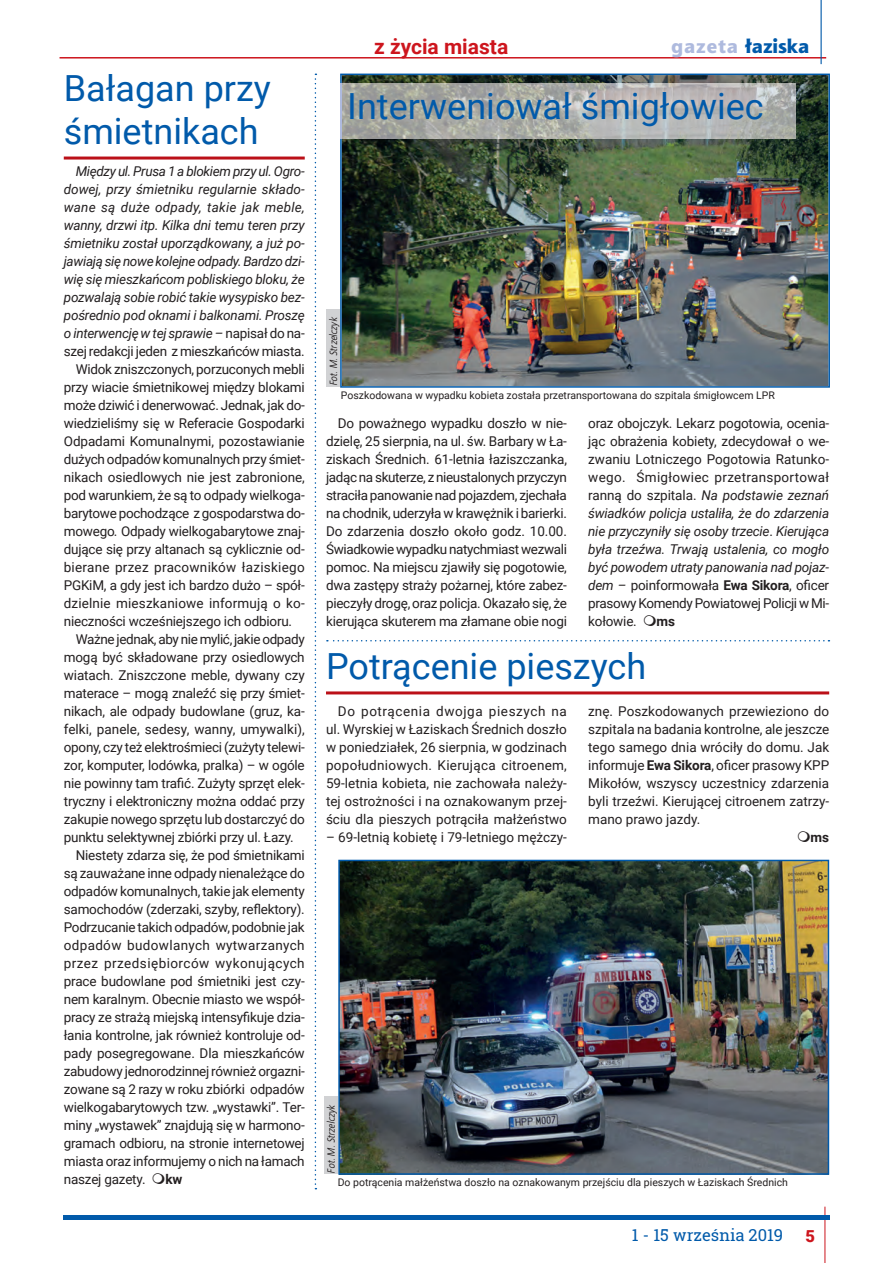
<style>
.page{position:relative;width:893px;height:1263px;background:#fff}
.page>*{position:absolute;margin:0;border:0;box-sizing:border-box;transform-origin:0 0}
.t1{font:36px/43.2px "Roboto";color:#015aaa}
.t2{font:700 21px "Roboto";color:#cd151d}
.t3{font:19.5px "Aerton EFN Black";color:#015aaa}
.t4{font:16.5px "Roboto Slab";color:#015aaa}
.t5{font:900 16.5px "Roboto";color:#cd151d}
.t6{font:13.5px/18px "Roboto";letter-spacing:-.015em;color:#231f20;text-align:justify}
.t7{font:italic 13.5px "Roboto";letter-spacing:-.015em;color:#231f20}
.t8{font:13.5px "Roboto";letter-spacing:.005em;color:#231f20}
.t9{font:13.5px "Roboto";letter-spacing:.02em;color:#231f20}
.t10{font:13.5px "Roboto";letter-spacing:.01em;color:#231f20}
.t11{font:13.5px "Roboto";letter-spacing:.035em;color:#231f20}
.t12{font:italic 13.5px "Roboto";letter-spacing:.015em;color:#231f20}
.t13{font:13.5px "Roboto";letter-spacing:.025em;color:#231f20}
.t14{font:700 13.5px "Roboto";color:#231f20}
.t15{font:10.5px "Roboto";color:#231f20}
.t16{font:italic 10.5px "Bureau EFN";color:#231f20}
.s1{font-style:normal}
.s2{font-style:italic}
.s3{color:#aebade}
.s4{font-weight:700}
</style>
<div class="page">
<hr style="left:60px;top:57px;width:766px;height:2px;background:#cd151d">
<hr style="left:825px;top:1206px;width:1px;height:57px;background:#cd151d">
<hr style="left:820px;top:0;width:2px;height:64px;background:#015aaa">
<hr style="left:64px;top:1215px;width:766px;height:4px;background:#015aaa">
<div style="left:326px;top:309px;width:14px;height:77px;background:#d1d2d4"></div>
<div style="left:324px;top:1096px;width:14px;height:78px;background:#d1d2d4"></div>
<svg style="left:327px;top:640px;width:502px;height:1px"></svg>
<img style="left:340px;top:74px;width:490px;height:314px">
<svg style="left:315px;top:74px;width:1px;height:1115px"></svg>
<img style="left:340px;top:862px;width:487px;height:311px">
<div style="left:338px;top:860px;width:491px;height:315px;border:1px solid #015aaa"></div>
<hr style="left:326px;top:691px;width:503px;height:3px;background:#bb1018">
<hr style="left:64px;top:157px;width:241px;height:3px;background:#bb1018">
<img style="left:342px;top:83px;width:453px;height:55px">
<hr style="left:340px;top:83px;width:2px;height:55px;background:#aebade">
<h1 class="t1" style="left:64px;top:67px;width:209px">Bałagan przy śmietnikach</h1>
<p class="t7" style="left:76px;top:164px;width:231px">Między ul. Prusa 1 a blokiem przy ul. Ogro-</p>
<p class="t7" style="left:64px;top:182px;width:242px">dowej, przy śmietniku regularnie składo-</p>
<p class="t12" style="left:64px;top:200px;width:242px">wane są duże odpady, takie jak meble,</p>
<p class="t7" style="left:64px;top:218px;width:242px">wanny, drzwi itp. Kilka dni temu teren przy</p>
<p class="t7" style="left:64px;top:235px;width:242px">śmietniku został uporządkowany, a już po-</p>
<p class="t7" style="left:64px;top:253px;width:242px">jawiają się nowe kolejne odpady. Bardzo dzi-</p>
<p class="t7" style="left:64px;top:271px;width:242px">wię się mieszkańcom pobliskiego bloku, że</p>
<p class="t7" style="left:64px;top:289px;width:242px">pozwalają sobie robić takie wysypisko bez-</p>
<p class="t7" style="left:64px;top:307px;width:242px">pośrednio pod oknami i balkonami. Proszę</p>
<p class="t7" style="left:64px;top:325px;width:242px">o interwencję w tej sprawie – <span class="s1">napisał do na-</span></p>
<p class="t6" style="left:64px;top:342px;width:242px">szej redakcji jeden z mieszkańców miasta.</p>
<p class="t6" style="left:76px;top:360px;width:231px">Widok zniszczonych, porzuconych mebli</p>
<p class="t6" style="left:64px;top:378px;width:242px">przy wiacie śmietnikowej między blokami</p>
<p class="t6" style="left:64px;top:396px;width:242px">może dziwić i denerwować. Jednak, jak do-</p>
<p class="t6" style="left:64px;top:414px;width:242px">wiedzieliśmy się w Referacie Gospodarki</p>
<p class="t6" style="left:64px;top:432px;width:242px">Odpadami Komunalnymi, pozostawianie</p>
<p class="t6" style="left:64px;top:450px;width:242px">dużych odpadów komunalnych przy śmiet-</p>
<p class="t6" style="left:64px;top:468px;width:243px">nikach osiedlowych nie jest zabronione,</p>
<p class="t6" style="left:64px;top:486px;width:242px">pod warunkiem, że są to odpady wielkoga-</p>
<p class="t6" style="left:64px;top:504px;width:242px">barytowe pochodzące z gospodarstwa do-</p>
<p class="t6" style="left:64px;top:522px;width:242px">mowego<span class="s2">.</span> Odpady wielkogabarytowe znaj-</p>
<p class="t6" style="left:64px;top:540px;width:242px">dujące się przy altanach są cyklicznie od-</p>
<p class="t9" style="left:64px;top:560px;width:242px">bierane przez pracowników łaziskiego</p>
<p class="t6" style="left:64px;top:576px;width:242px">PGKiM, a gdy jest ich bardzo dużo – spół-</p>
<p class="t10" style="left:64px;top:595px;width:242px">dzielnie mieszkaniowe informują o ko-</p>
<p class="t6" style="left:64px;top:612px;width:230px">nieczności wcześniejszego ich odbioru.</p>
<p class="t6" style="left:76px;top:630px;width:231px">Ważne jednak, aby nie mylić, jakie odpady</p>
<p class="t6" style="left:64px;top:648px;width:242px">mogą być składowane przy osiedlowych</p>
<p class="t6" style="left:64px;top:666px;width:242px">wiatach. Zniszczone meble, dywany czy</p>
<p class="t6" style="left:64px;top:684px;width:242px">materace – mogą znaleźć się przy śmiet-</p>
<p class="t6" style="left:64px;top:702px;width:242px">nikach, ale odpady budowlane (gruz, ka-</p>
<p class="t8" style="left:64px;top:721px;width:242px">felki, panele, sedesy, wanny, umywalki),</p>
<p class="t6" style="left:64px;top:738px;width:242px">opony, czy też elektrośmieci (zużyty telewi-</p>
<p class="t6" style="left:64px;top:756px;width:242px">zor, komputer, lodówka, pralka) – w ogóle</p>
<p class="t6" style="left:64px;top:774px;width:242px">nie powinny tam trafić. Zużyty sprzęt elek-</p>
<p class="t6" style="left:64px;top:792px;width:242px">tryczny i elektroniczny można oddać przy</p>
<p class="t6" style="left:64px;top:810px;width:242px">zakupie nowego sprzętu lub dostarczyć do</p>
<p class="t6" style="left:64px;top:828px;width:231px">punktu selektywnej zbiórki przy ul. Łazy.</p>
<p class="t6" style="left:76px;top:846px;width:231px">Niestety zdarza się, że pod śmietnikami</p>
<p class="t6" style="left:64px;top:864px;width:242px">są zauważane inne odpady nienależące do</p>
<p class="t6" style="left:64px;top:882px;width:242px">odpadów komunalnych, takie jak elementy</p>
<p class="t6" style="left:64px;top:900px;width:242px">samochodów (zderzaki, szyby, reflektory).</p>
<p class="t6" style="left:64px;top:918px;width:242px">Podrzucanie takich odpadów, podobnie jak</p>
<p class="t13" style="left:64px;top:937px;width:242px">odpadów budowlanych wytwarzanych</p>
<p class="t11" style="left:64px;top:955px;width:242px">przez przedsiębiorców wykonujących</p>
<p class="t6" style="left:64px;top:972px;width:242px">prace budowlane pod śmietniki jest czy-</p>
<p class="t6" style="left:64px;top:990px;width:242px">nem karalnym. Obecnie miasto we współ-</p>
<p class="t6" style="left:64px;top:1008px;width:242px">pracy ze strażą miejską intensyfikuje dzia-</p>
<p class="t6" style="left:64px;top:1026px;width:242px">łania kontrolne, jak również kontroluje od-</p>
<p class="t6" style="left:64px;top:1044px;width:242px">pady posegregowane. Dla mieszkańców</p>
<p class="t6" style="left:64px;top:1062px;width:242px">zabudowy jednorodzinnej również orgazni-</p>
<p class="t6" style="left:64px;top:1080px;width:242px">zowane są 2 razy w roku zbiórki odpadów</p>
<p class="t6" style="left:64px;top:1098px;width:242px">wielkogabarytowych tzw. „wystawki”. Ter-</p>
<p class="t6" style="left:64px;top:1116px;width:242px">miny „wystawek” znajdują się w harmono-</p>
<p class="t6" style="left:64px;top:1134px;width:242px">gramach odbioru, na stronie internetowej</p>
<p class="t6" style="left:64px;top:1152px;width:242px">miasta oraz informujemy o nich na łamach</p>
<p class="t6" style="left:64px;top:1170px;width:83px">naszej gazety.</p>
<p class="t14" style="left:165px;top:1172px;width:18px">k w</p>
<h2 class="t2" style="left:374px;top:35px;width:136px">z życia miasta</h2>
<h3 class="t3" style="left:671px;top:38px;width:139px"><span class="s3">gazeta</span> łaziska</h3>
<h1 class="t1" style="left:347px;top:85px;width:418px">Interweniował śmigłowiec</h1>
<p class="t16" style="left:329px;top:386px;width:70px;rotate:-90deg">Fot. M. Strzelczyk</p>
<p class="t15" style="left:341px;top:390px;width:435px">Poszkodowana w wypadku kobieta została przetransportowana do szpitala śmigłowcem LPR</p>
<p class="t6" style="left:326px;top:414px;width:243px;text-indent:12px">Do poważnego wypadku doszło w nie&shy;dzielę, 25 sierpnia, na ul. św. Barbary w Ła&shy;ziskach Średnich. 61-letnia łaziszczanka, jadąc na skuterze, z nieustalonych przyczyn straciła panowanie nad pojazdem, zjechała na chodnik, uderzyła w krawężnik i barierki.<br>Do zdarzenia doszło około godz. 10.00.<br>Świadkowie wypadku natychmiast wezwali pomoc. Na miejscu zjawiły się pogotowie, dwa zastępy straży pożarnej, które zabez&shy;pieczyły drogę, oraz policja. Okazało się, że kierująca skuterem ma złamane obie nogi</p>
<p class="t6" style="left:588px;top:414px;width:242px">oraz obojczyk. Lekarz pogotowia, ocenia&shy;jąc obrażenia kobiety, zdecydował o we&shy;zwaniu Lotniczego Pogotowia Ratunko&shy;wego. Śmigłowiec przetransportował ranną do szpitala. <span class="s2">Na podstawie zeznań świadków policja ustaliła, że do zdarzenia nie przyczyniły się osoby trzecie</span>. <span class="s2">Kierująca była trzeźwa. Trwają ustalenia, co mogło być powodem utraty panowania nad pojaz&shy;dem –</span> poinformowała <span class="s4">Ewa Sikora</span>, oficer prasowy Komendy Powiatowej Policji w Mi&shy;kołowie.</p>
<p class="t14" style="left:657px;top:614px;width:20px">ms</p>
<h1 class="t1" style="left:326px;top:645px;width:322px">Potrącenie pieszych</h1>
<p class="t6" style="left:326px;top:702px;width:242px;text-indent:12px">Do potrącenia dwojga pieszych na ul. Wyrskiej w Łaziskach Średnich doszło w poniedziałek, 26 sierpnia, w godzinach popołudniowych. Kierująca citroenem, 59-letnia kobieta, nie zachowała należy&shy;tej ostrożności i na oznakowanym przej&shy;ściu dla pieszych potrąciła małżeństwo</p>
<p class="t6" style="left:326px;top:828px;width:242px">– 69-letnią kobietę i 79-letniego mężczy-</p>
<p class="t6" style="left:588px;top:702px;width:243px">znę. Poszkodowanych przewieziono do szpitala na badania kontrolne, ale jeszcze tego samego dnia wróciły do domu. Jak informuje <span class="s4">Ewa Sikora</span>, oficer prasowy KPP Mikołów, wszyscy uczestnicy zdarzenia byli trzeźwi. Kierującej citroenem zatrzy&shy;mano prawo jazdy.</p>
<p class="t14" style="left:811px;top:830px;width:20px">ms</p>
<p class="t16" style="left:327px;top:1174px;width:70px;rotate:-90deg">Fot. M. Strzelczyk</p>
<p class="t15" style="left:338px;top:1176px;width:452px">Do potrącenia małżeństwa doszło na oznakowanym przejściu dla pieszych w Łaziskach Średnich</p>
<p class="t4" style="left:632px;top:1224px;width:153px">1 - 15 września 2019</p>
<p class="t5" style="left:805px;top:1227px;width:11px">5</p>
</div>
